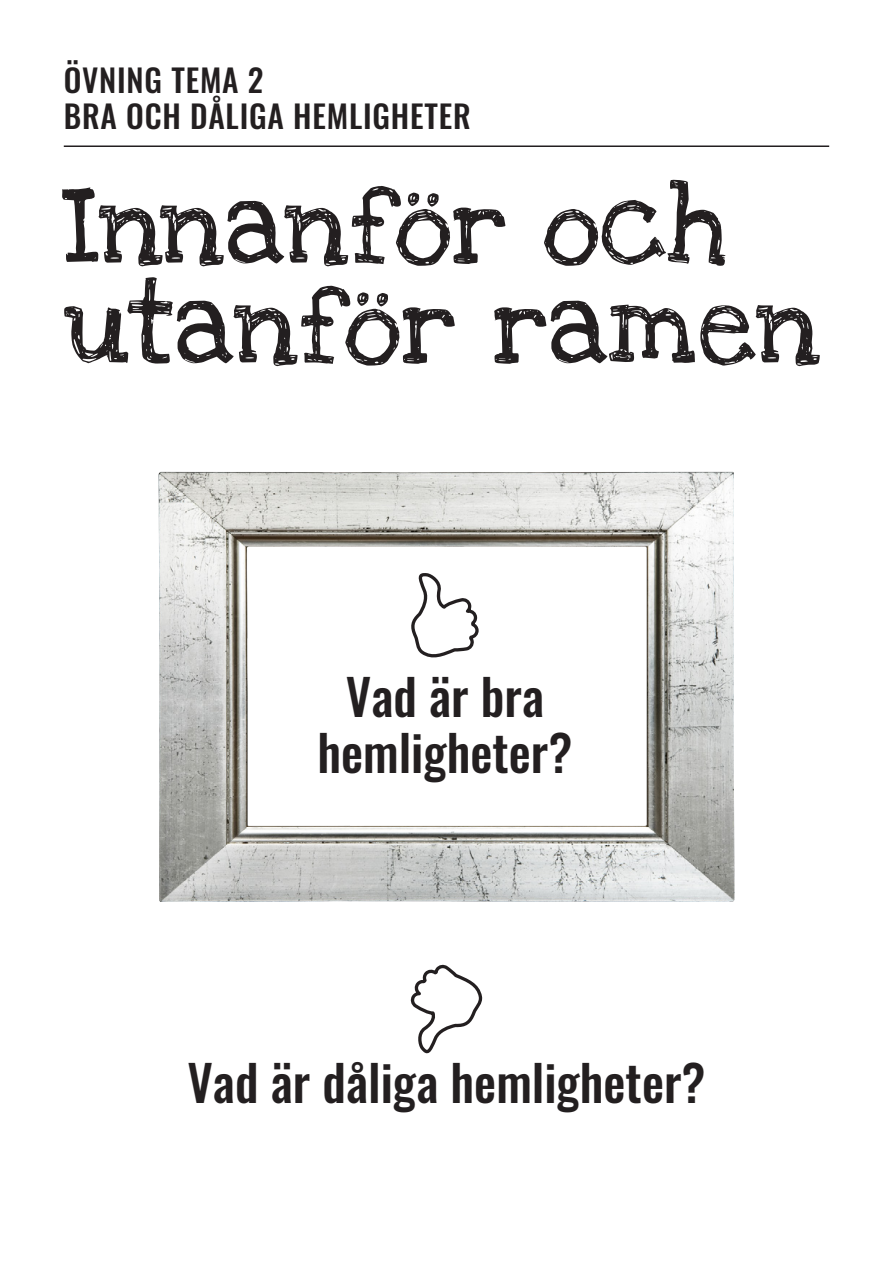
<style>
.page{position:relative;width:893px;height:1263px;background:#fff}
.page>*{position:absolute;margin:0;border:0;box-sizing:border-box;transform-origin:0 0}
.Brödtext{font:82.5px/99.8px "Love Ya Like A Sister";color:#231f20}
.Brödtext-2{font:500 49.5px/56.1px "Oswald";color:#231f20;text-align:center}
.t1{font:500 31.5px/36px "Oswald";letter-spacing:.025em;color:#231f20}
</style>
<div class="page">
<hr style="left:64px;top:145px;width:765px;height:2px;background:#231f20">
<img style="left:158px;top:472px;width:576px;height:430px">
<svg style="left:411px;top:570px;width:69px;height:94px"></svg>
<svg style="left:410px;top:964px;width:73px;height:90px"></svg>
<p class="t1" style="left:64px;top:64px;width:408px">ÖVNING TEMA 2<br>BRA OCH DÅLIGA HEMLIGHETER</p>
<p class="Brödtext" style="left:64px;top:178px;width:759px">Innanför och utanför ramen</p>
<p class="Brödtext-2" style="left:317px;top:671px;width:256px">Vad är bra hemligheter?</p>
<p class="Brödtext-2" style="left:187px;top:1058px;width:520px">Vad är dåliga hemligheter?</p>
</div>
